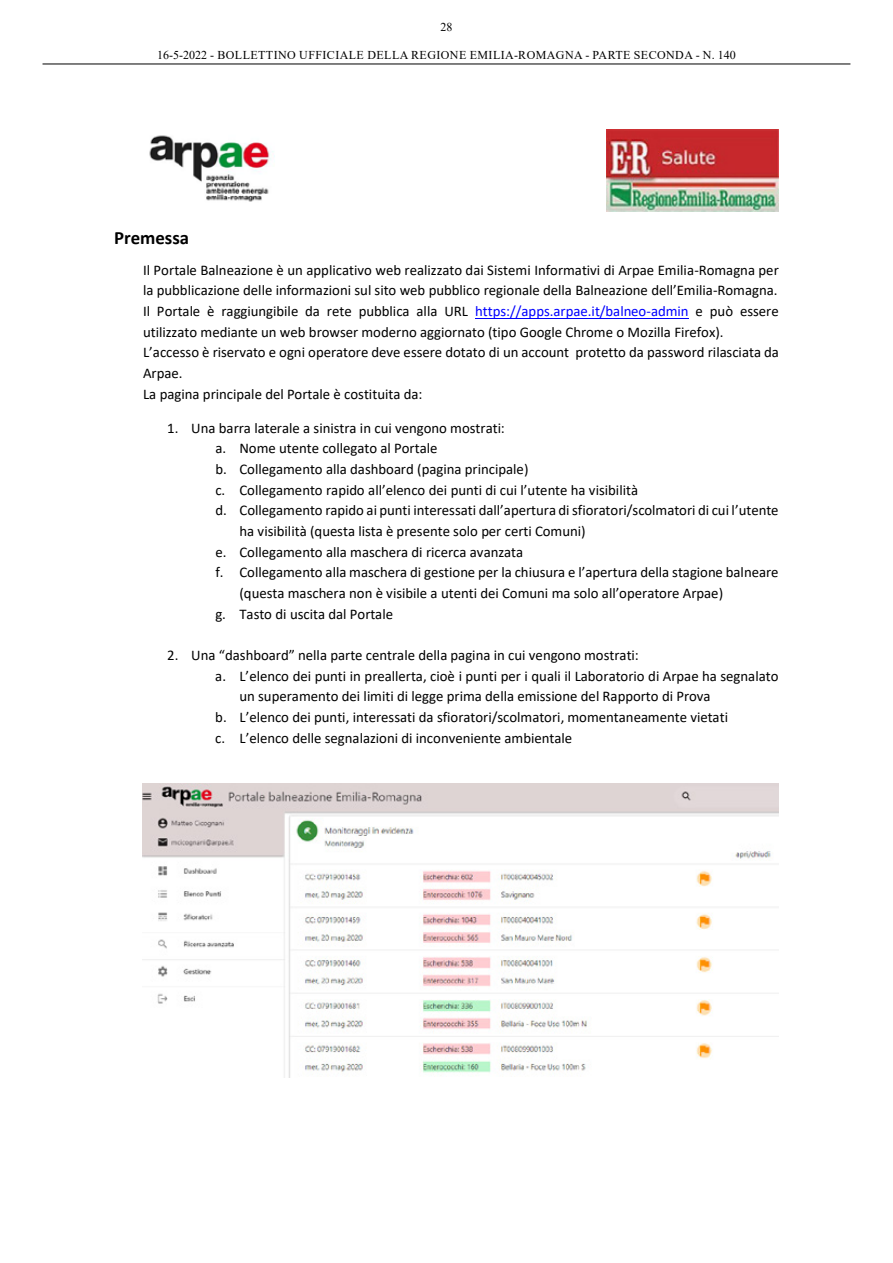
<style>
.page{position:relative;width:893px;height:1263px;background:#fff}
.page>*{position:absolute;margin:0;border:0;box-sizing:border-box;transform-origin:0 0}
.t1{font:700 18.75px "Calibri";color:#000}
.t2{font:14.85px/20.7px "Calibri";color:#000}
.t3{font:12px "Times New Roman";letter-spacing:.035em;color:#000}
.s1{color:#00f}
</style>
<div class="page">
<hr style="left:43px;top:64px;width:807px;height:1px;background:#000">
<img style="left:606px;top:130px;width:172px;height:81px">
<img style="left:149px;top:135px;width:126px;height:67px">
<hr style="left:475px;top:318px;width:214px;height:1px;background:#00f">
<img style="left:143px;top:783px;width:635px;height:295px">
<p class="t3" style="left:440px;top:19px;width:13px">28</p>
<p class="t3" style="left:157px;top:47px;width:494px">16-5-2022 - BOLLETTINO UFFICIALE DELLA REGIONE EMILIA-ROMAGNA - PARTE SECONDA</p>
<p class="t3" style="left:696px;top:47px;width:42px">- N. 140</p>
<p class="t1" style="left:114px;top:225px;width:77px">Premessa</p>
<p class="t2" style="left:143px;top:259px;width:637px">Il Portale Balneazione è un applicativo web realizzato dai Sistemi Informativi di Arpae Emilia-Romagna per la pubblicazione delle informazioni sul sito web pubblico regionale della Balneazione dell’Emilia-Romagna.<br>Il Portale è raggiungibile da rete pubblica alla URL <span class="s1">https://apps.arpae.it/balneo-admin</span> e può essere utilizzato mediante un web browser moderno aggiornato (tipo Google Chrome o Mozilla Firefox).<br>L’accesso è riservato e ogni operatore deve essere dotato di un account protetto da password rilasciata da Arpae.<br>La pagina principale del Portale è costituita da:</p>
<p class="t2" style="left:167px;top:417px;width:339px">1. Una barra laterale a sinistra in cui vengono mostrati:</p>
<p class="t2" style="left:215px;top:438px;width:224px">a. Nome utente collegato al Portale</p>
<p class="t2" style="left:215px;top:458px;width:315px">b. Collegamento alla dashboard (pagina principale)</p>
<p class="t2" style="left:215px;top:479px;width:424px">c. Collegamento rapido all’elenco dei punti di cui l’utente ha visibilità</p>
<p class="t2" style="left:215px;top:500px;width:565px">d. Collegamento rapido ai punti interessati dall’apertura di sfioratori/scolmatori di cui l’utente</p>
<p class="t2" style="left:239px;top:520px;width:348px">ha visibilità (questa lista è presente solo per certi Comuni)</p>
<p class="t2" style="left:215px;top:541px;width:309px">e. Collegamento alla maschera di ricerca avanzata</p>
<p class="t2" style="left:215px;top:562px;width:565px">f. Collegamento alla maschera di gestione per la chiusura e l’apertura della stagione balneare</p>
<p class="t2" style="left:239px;top:582px;width:485px">(questa maschera non è visibile a utenti dei Comuni ma solo all’operatore Arpae)</p>
<p class="t2" style="left:215px;top:603px;width:179px">g. Tasto di uscita dal Portale</p>
<p class="t2" style="left:167px;top:644px;width:473px">2. Una “dashboard” nella parte centrale della pagina in cui vengono mostrati:</p>
<p class="t2" style="left:215px;top:665px;width:565px">a. L’elenco dei punti in preallerta, cioè i punti per i quali il Laboratorio di Arpae ha segnalato</p>
<p class="t2" style="left:239px;top:686px;width:473px">un superamento dei limiti di legge prima della emissione del Rapporto di Prova</p>
<p class="t2" style="left:215px;top:706px;width:514px">b. L’elenco dei punti, interessati da sfioratori/scolmatori, momentaneamente vietati</p>
<p class="t2" style="left:215px;top:727px;width:358px">c. L’elenco delle segnalazioni di inconveniente ambientale</p>
</div>
